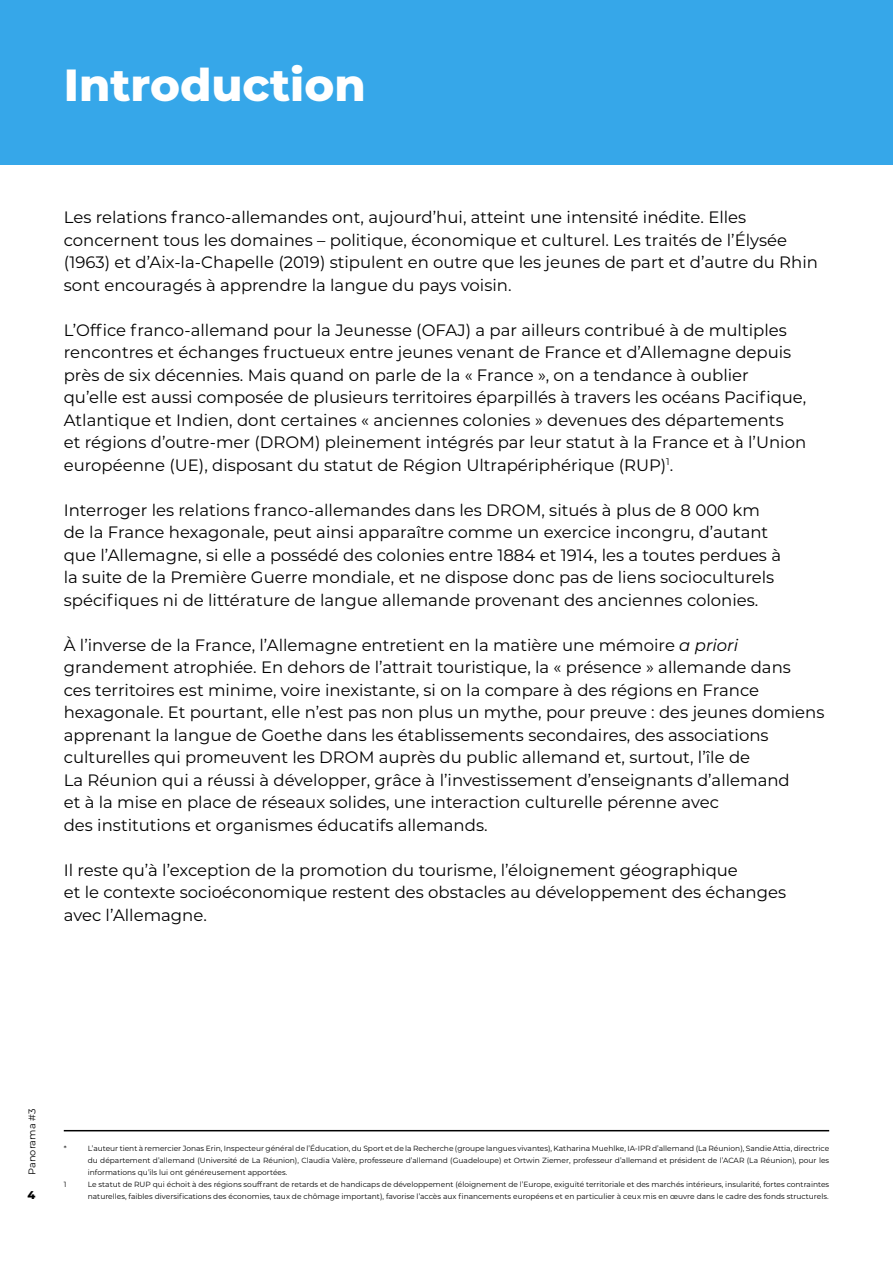
<style>
.page{position:relative;width:893px;height:1263px;background:#fff}
.page>*{position:absolute;margin:0;border:0;box-sizing:border-box;transform-origin:0 0}
.t1{font:800 45px "Montserrat";color:#fff}
.t2{font:16.5px/22.5px "Montserrat";color:#000}
.t3{font:800 11.25px "Montserrat";color:#000}
.t4{font:9.75px "Montserrat";color:#000}
.t5{font:7.5px/12px "Montserrat";color:#000;text-align:justify}
.s1{font-style:italic}
</style>
<div class="page">
<div style="left:0;top:0;width:893px;height:165px;background:#36a7e9"></div>
<hr style="left:64px;top:1130px;width:765px;height:1px;background:#000">
<h1 class="t1" style="left:64px;top:52px;width:303px">Introduction</h1>
<p class="t2" style="left:64px;top:206px;width:756px">Les relations franco-allemandes ont, aujourd’hui, atteint une intensité inédite. Elles concernent tous les domaines – politique, économique et culturel. Les traités de l’Élysée (1963) et d’Aix-la-Chapelle (2019) stipulent en outre que les jeunes de part et d’autre du Rhin sont encouragés à apprendre la langue du pays voisin.</p>
<p class="t2" style="left:64px;top:318px;width:744px">L’Office franco-allemand pour la Jeunesse (OFAJ) a par ailleurs contribué à de multiples rencontres et échanges fructueux entre jeunes venant de France et d’Allemagne depuis près de six décennies. Mais quand on parle de la « France », on a tendance à oublier qu’elle est aussi composée de plusieurs territoires éparpillés à travers les océans Pacifique, Atlantique et Indien, dont certaines « anciennes colonies » devenues des départements<br>et régions d’outre-mer (DROM) pleinement intégrés par leur statut à la France et à l’Union européenne (UE), disposant du statut de Région Ultrapériphérique (RUP)<sup>1</sup>.</p>
<p class="t2" style="left:64px;top:498px;width:719px">Interroger les relations franco-allemandes dans les DROM, situés à plus de 8 000 km de la France hexagonale, peut ainsi apparaître comme un exercice incongru, d’autant que l’Allemagne, si elle a possédé des colonies entre 1884 et 1914, les a toutes perdues à la suite de la Première Guerre mondiale, et ne dispose donc pas de liens socioculturels spécifiques ni de littérature de langue allemande provenant des anciennes colonies.</p>
<p class="t2" style="left:64px;top:633px;width:762px">À l’inverse de la France, l’Allemagne entretient en la matière une mémoire <span class="s1">a priori </span>grandement atrophiée. En dehors de l’attrait touristique, la « présence » allemande dans<br>ces territoires est minime, voire inexistante, si on la compare à des régions en France hexagonale. Et pourtant, elle n’est pas non plus un mythe, pour preuve : des jeunes domiens apprenant la langue de Goethe dans les établissements secondaires, des associations culturelles qui promeuvent les DROM auprès du public allemand et, surtout, l’île de<br>La Réunion qui a réussi à développer, grâce à l’investissement d’enseignants d’allemand<br>et à la mise en place de réseaux solides, une interaction culturelle pérenne avec<br>des institutions et organismes éducatifs allemands.</p>
<p class="t2" style="left:64px;top:858px;width:724px">Il reste qu’à l’exception de la promotion du tourisme, l’éloignement géographique<br>et le contexte socioéconomique restent des obstacles au développement des échanges avec l’Allemagne.</p>
<p class="t4" style="left:25px;top:1175px;width:67px;rotate:-90deg">Panorama #3</p>
<p class="t3" style="left:28px;top:1187px;width:9px">4</p>
<p class="t5" style="left:64px;top:1142px;width:4px">*</p>
<p class="t5" style="left:88px;top:1142px;width:743px">L’auteur tient à remercier Jonas Erin, Inspecteur général de l’Éducation, du Sport et de la Recherche (groupe langues vivantes), Katharina Muehlke, IA-IPR d’allemand (La Réunion), Sandie Attia, directrice du département d’allemand (Université de La Réunion), Claudia Valère, professeure d’allemand (Guadeloupe) et Ortwin Ziemer, professeur d’allemand et président de l’ACAR (La Réunion), pour les informations qu’ils lui ont généreusement apportées.</p>
<p class="t5" style="left:64px;top:1178px;width:4px">1</p>
<p class="t5" style="left:88px;top:1178px;width:743px">Le statut de RUP qui échoit à des régions souffrant de retards et de handicaps de développement (éloignement de l’Europe, exiguïté territoriale et des marchés intérieurs, insularité, fortes contraintes naturelles, faibles diversifications des économies, taux de chômage important), favorise l’accès aux financements européens et en particulier à ceux mis en œuvre dans le cadre des fonds structurels.</p>
</div>
